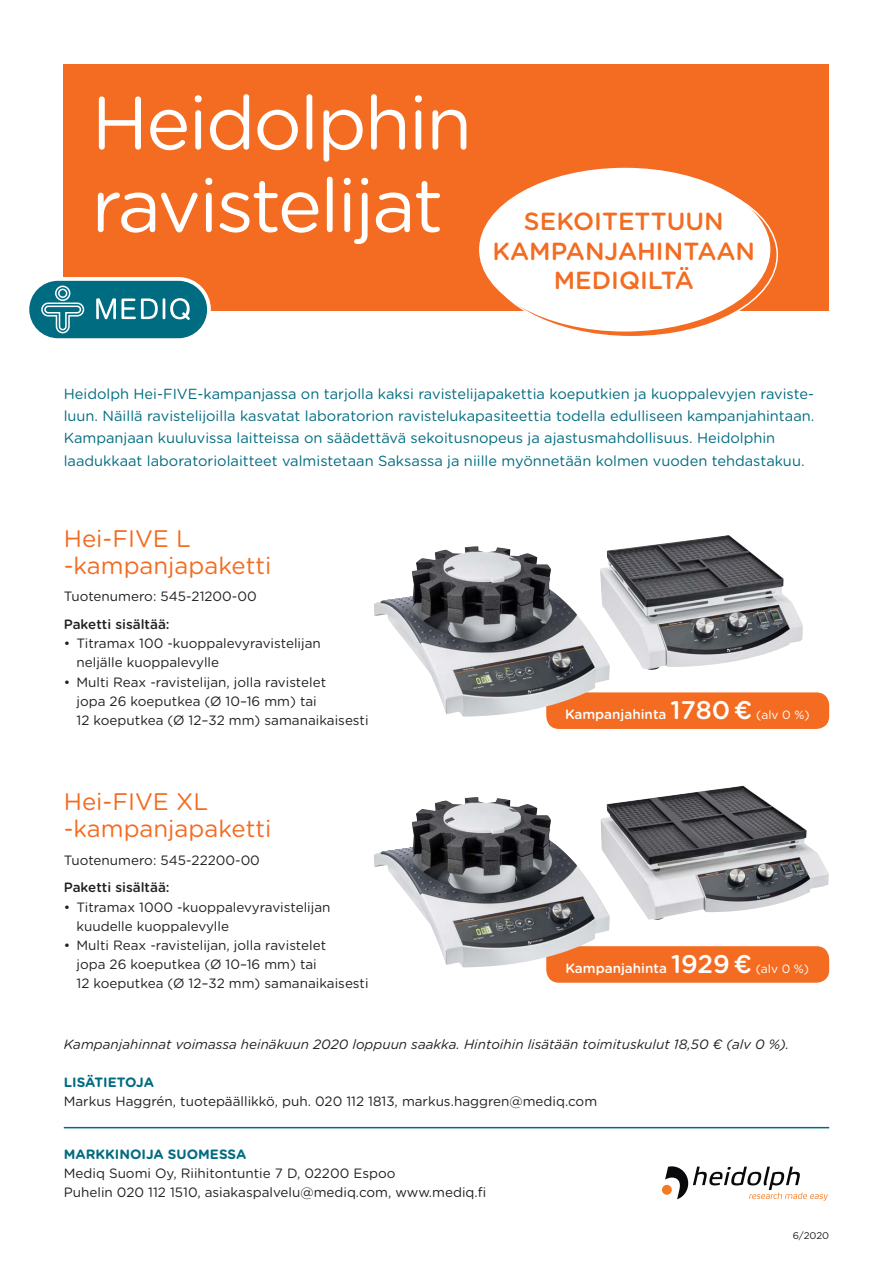
<style>
.page{position:relative;width:893px;height:1263px;background:#fff}
.page>*{position:absolute;margin:0;border:0;box-sizing:border-box;transform-origin:0 0}
.t1{font:75px/82.5px "Gotham Rounded";letter-spacing:-.03em;color:#fff}
.t2{font:500 24.75px/29.2px "Gotham Rounded";color:#f36c21;text-align:center}
.t3{font:24px/27px "Gotham Rounded";color:#f36c21}
.t4{font:14.7px/22.2px "Gotham Rounded";color:#006c81}
.t5{font:13.5px/19.2px "Gotham Rounded";color:#231f20}
.t6{font:italic 13.5px "Gotham Rounded";color:#231f20}
.t7{font:500 13.5px "Gotham Rounded";color:#fff}
.t8{font:500 13.5px "Gotham Rounded";color:#231f20}
.t9{font:700 13.5px "Gotham Rounded";color:#006c81}
.t10{font:9.75px "Gotham Rounded";color:#231f20}
.s1{font-size:25.5px}
.s2{font-weight:400;font-size:12px}
</style>
<div class="page">
<div style="left:546px;top:946px;width:283px;height:37px;background:#f36c21;border-radius:13px"></div>
<div style="left:546px;top:692px;width:283px;height:37px;background:#f36c21;border-radius:13px"></div>
<div style="left:64px;top:64px;width:765px;height:246px;background:#f36c21"></div>
<svg style="left:29px;top:277px;width:182px;height:62px;background:#438f9d"></svg>
<hr style="left:64px;top:1127px;width:765px;height:1px;background:#006c81">
<div style="left:662px;top:1185px;width:10px;height:10px;background:#f47921;border-radius:50%"></div>
<svg style="left:665px;top:1166px;width:163px;height:35px"></svg>
<img style="left:610px;top:786px;width:219px;height:134px">
<img style="left:610px;top:535px;width:193px;height:135px">
<img style="left:374px;top:547px;width:236px;height:170px">
<img style="left:374px;top:798px;width:236px;height:169px">
<svg style="left:486px;top:173px;width:291px;height:164px;fill:#f36c21"></svg>
<div style="left:479px;top:168px;width:291px;height:164px;background:#fff;border-radius:50%"></div>
<h1 class="t1" style="left:91px;top:78px;width:382px">Heidolphin ravistelijat</h1>
<h2 class="t2" style="left:492px;top:206px;width:264px">SEKOITETTUUN<br>KAMPANJAHINTAAN<br>MEDIQILTÄ</h2>
<p class="t4" style="left:64px;top:382px;width:752px">Heidolph Hei-FIVE-kampanjassa on tarjolla kaksi ravistelijapakettia koeputkien ja kuoppalevyjen raviste&shy;luun. Näillä ravistelijoilla kasvatat laboratorion ravistelukapasiteettia todella edulliseen kampanjahintaan.<br>Kampanjaan kuuluvissa laitteissa on säädettävä sekoitusnopeus ja ajastusmahdollisuus. Heidolphin laadukkaat laboratoriolaitteet valmistetaan Saksassa ja niille myönnetään kolmen vuoden tehdastakuu.</p>
<h3 class="t3" style="left:64px;top:524px;width:209px">Hei-FIVE L -kampanjapaketti</h3>
<p class="t5" style="left:64px;top:586px;width:194px">Tuotenumero: 545-21200-00</p>
<p class="t8" style="left:64px;top:615px;width:107px">Paketti sisältää:</p>
<p class="t5" style="left:77px;top:633px;width:246px;text-indent:-13px">• Titramax 100 -kuoppalevyravistelijan neljälle kuoppalevylle</p>
<p class="t5" style="left:77px;top:671px;width:294px;text-indent:-13px">• Multi Reax -ravistelijan, jolla ravistelet<br>jopa 26 koeputkea (Ø 10–16 mm) tai<br>12 koeputkea (Ø 12–32 mm) samanaikaisesti</p>
<h3 class="t3" style="left:64px;top:787px;width:209px">Hei-FIVE XL -kampanjapaketti</h3>
<p class="t5" style="left:64px;top:850px;width:198px">Tuotenumero: 545-22200-00</p>
<p class="t8" style="left:64px;top:878px;width:107px">Paketti sisältää:</p>
<p class="t5" style="left:77px;top:897px;width:255px;text-indent:-13px">• Titramax 1000 -kuoppalevyravistelijan kuudelle kuoppalevylle</p>
<p class="t5" style="left:77px;top:935px;width:294px;text-indent:-13px">• Multi Reax -ravistelijan, jolla ravistelet<br>jopa 26 koeputkea (Ø 10–16 mm) tai<br>12 koeputkea (Ø 12–32 mm) samanaikaisesti</p>
<p class="t7" style="left:565px;top:705px;width:246px">Kampanjahinta <span class="s1">1780 €</span> <span class="s2">(alv 0 %)</span></p>
<p class="t7" style="left:565px;top:959px;width:245px">Kampanjahinta <span class="s1">1929 €</span> <span class="s2">(alv 0 %)</span></p>
<p class="t6" style="left:64px;top:1035px;width:727px">Kampanjahinnat voimassa heinäkuun 2020 loppuun saakka. Hintoihin lisätään toimituskulut 18,50 € (alv 0 %).</p>
<p class="t9" style="left:64px;top:1072px;width:92px">LISÄTIETOJA</p>
<p class="t5" style="left:64px;top:1091px;width:535px">Markus Haggrén, tuotepäällikkö, puh. 020 112 1813, markus.haggren@mediq.com</p>
<p class="t9" style="left:64px;top:1144px;width:184px">MARKKINOIJA SUOMESSA</p>
<p class="t5" style="left:64px;top:1163px;width:424px">Mediq Suomi Oy, Riihitontuntie 7 D, 02200 Espoo<br>Puhelin 020 112 1510, asiakaspalvelu@mediq.com, www.mediq.fi</p>
<p class="t10" style="left:793px;top:1228px;width:38px">6/2020</p>
</div>
